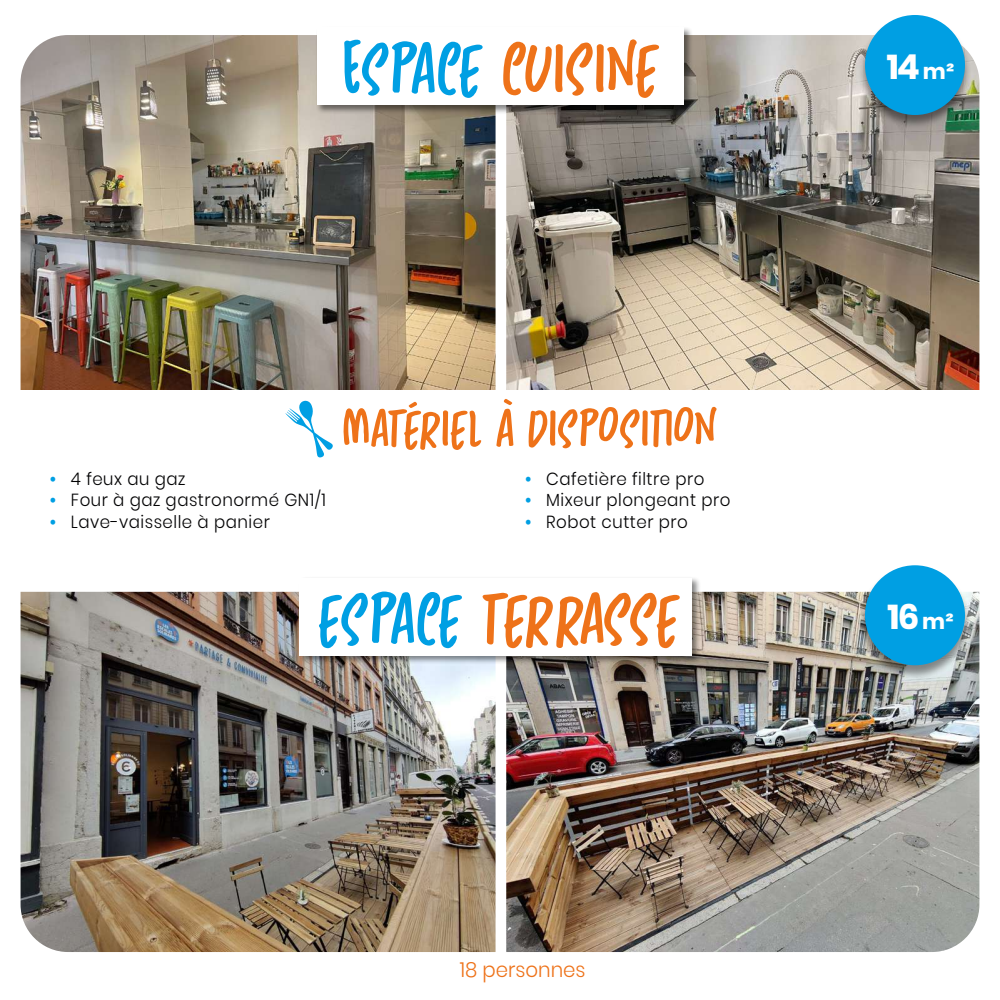
<style>
.page{position:relative;width:1000px;height:1000px;background:#fff}
.page>*{position:absolute;margin:0;border:0;box-sizing:border-box;transform-origin:0 0}
.t1{font:86.12px "Sunny Weather DEMO";letter-spacing:-.04em;color:#ee7219}
.t2{font:86.12px "Sunny Weather DEMO";color:#ee7219}
.t3{font:63.38px "Sunny Weather DEMO";color:#ee7219}
.t4{font:700 34.38px "Poppins";color:#fff}
.t5{font:300 20.75px "Poppins";color:#ee7219;scale:.95 1}
.t6{font:300 17.5px "Poppins";letter-spacing:.03em;color:#020203;scale:.95 1}
.s1{color:#009fe3}
.s2{font-weight:600;color:#009fe3}
.s3{font-size:21.75px}
</style>
<div class="page">
<img style="left:21px;top:35px;width:475px;height:355px">
<img style="left:506px;top:35px;width:473px;height:355px">
<img style="left:21px;top:592px;width:475px;height:360px">
<img style="left:506px;top:592px;width:473px;height:360px">
<div style="left:316px;top:26px;width:377px;height:89px;background:#000;opacity:.47"></div>
<div style="left:317px;top:28px;width:367px;height:77px;background:#fff"></div>
<div style="left:298px;top:576px;width:403px;height:89px;background:#000;opacity:.47"></div>
<div style="left:299px;top:578px;width:393px;height:77px;background:#fff"></div>
<svg style="left:285px;top:401px;width:48px;height:57px"></svg>
<div style="left:857px;top:566px;width:115px;height:114px;background:#000;opacity:.44"></div>
<div style="left:865px;top:565px;width:100px;height:100px;background:#009fe3;border-radius:50%"></div>
<div style="left:857px;top:15px;width:115px;height:115px;background:#000;opacity:.44"></div>
<div style="left:865px;top:15px;width:100px;height:100px;background:#009fe3;border-radius:50%"></div>
<h1 class="t2" style="left:343px;top:26px;width:320px"><span class="s1">ESPACE</span> CUISINE</h1>
<p class="t6" style="left:50px;top:469px;width:144px"><span class="s2">•</span> 4 feux au gaz</p>
<p class="t6" style="left:50px;top:490px;width:292px"><span class="s2">•</span> Four à gaz gastronormé GN1/1</p>
<p class="t6" style="left:50px;top:511px;width:233px"><span class="s2">•</span> Lave-vaisselle à panier</p>
<h2 class="t3" style="left:342px;top:397px;width:377px">MATÉRIEL À DISPOSITION</h2>
<p class="t6" style="left:525px;top:469px;width:191px"><span class="s2">•</span> Cafetière filtre pro</p>
<p class="t6" style="left:525px;top:490px;width:218px"><span class="s2">•</span> Mixeur plongeant pro</p>
<p class="t6" style="left:525px;top:511px;width:173px"><span class="s2">•</span> Robot cutter pro</p>
<h1 class="t1" style="left:317px;top:576px;width:366px"><span class="s1">ESPACE</span> TERRASSE</h1>
<p class="t5" style="left:460px;top:958px;width:134px">18 personnes</p>
<h3 class="t4" style="left:887px;top:47px;width:69px">14 <span class="s3">m²</span></h3>
<h3 class="t4" style="left:888px;top:597px;width:68px">16 <span class="s3">m²</span></h3>
</div>
